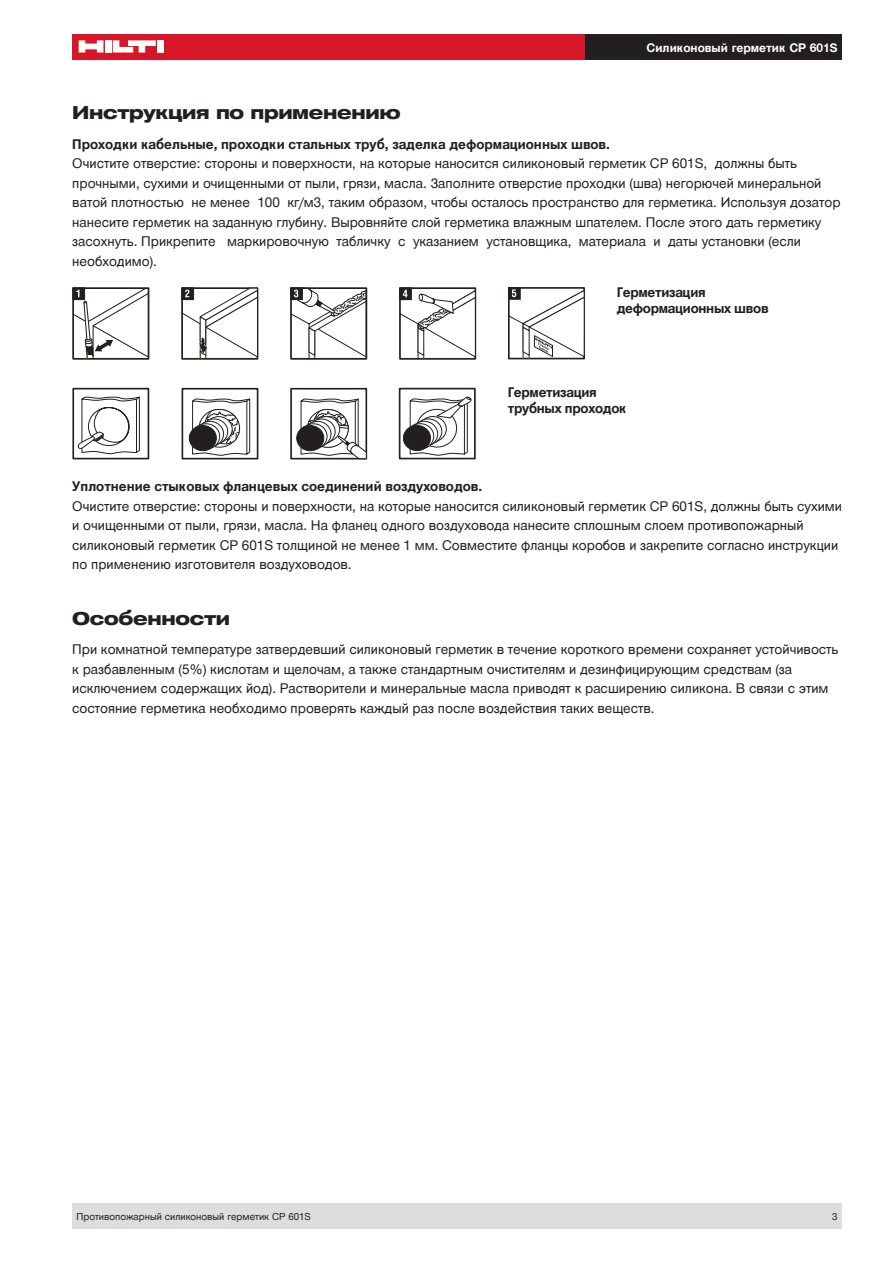
<style>
.page{position:relative;width:893px;height:1263px;background:#fff}
.page>*{position:absolute;margin:0;border:0;box-sizing:border-box;transform-origin:0 0}
._9_Punkt_Flattersatz{font:800 expanded 18px "Hilti";letter-spacing:-.02em;color:#231f20}
.t1{font:13.5px/19.5px "Hilti";color:#231f20}
._9_Punkt_Flattersatz-2{font:700 13.5px "Hilti";color:#231f20}
._9_Punkt_Flattersatz-3{font:700 13.5px "Hilti";letter-spacing:-.02em;color:#231f20}
.t2{font:700 12px "Hilti";color:#fff}
.t3{font:9.75px "Hilti";color:#231f20}
</style>
<div class="page">
<div style="left:72px;top:34px;width:513px;height:26px;background:#d71729"></div>
<div style="left:105px;top:40px;width:6px;height:13px;background:#fff"></div>
<div style="left:157px;top:40px;width:7px;height:13px;background:#fff"></div>
<svg style="left:79px;top:40px;width:24px;height:13px"></svg>
<svg style="left:113px;top:40px;width:43px;height:13px"></svg>
<div style="left:585px;top:34px;width:257px;height:26px;background:#231f20"></div>
<div style="left:72px;top:1203px;width:770px;height:26px;background:#dcdddf"></div>
<svg style="left:72px;top:287px;width:78px;height:73px"></svg>
<svg style="left:181px;top:287px;width:78px;height:73px"></svg>
<svg style="left:290px;top:287px;width:78px;height:73px"></svg>
<svg style="left:399px;top:287px;width:78px;height:72px"></svg>
<svg style="left:508px;top:287px;width:77px;height:72px"></svg>
<div style="left:72px;top:388px;width:77px;height:71px;border:2px solid #231f20"></div>
<svg style="left:78px;top:396px;width:62px;height:58px"></svg>
<div style="left:182px;top:388px;width:76px;height:71px;border:2px solid #231f20"></div>
<svg style="left:191px;top:398px;width:60px;height:58px"></svg>
<div style="left:189px;top:426px;width:27px;height:25px;background:#231f20;border-radius:50%"></div>
<div style="left:189px;top:425px;width:28px;height:26px;border:1px solid #231f20;border-radius:50%"></div>
<div style="left:290px;top:388px;width:77px;height:71px;border:2px solid #231f20"></div>
<svg style="left:300px;top:398px;width:68px;height:61px"></svg>
<div style="left:297px;top:426px;width:27px;height:25px;background:#231f20;border-radius:50%"></div>
<div style="left:296px;top:425px;width:28px;height:26px;border:1px solid #231f20;border-radius:50%"></div>
<div style="left:399px;top:388px;width:77px;height:71px;border:2px solid #231f20"></div>
<div style="left:403px;top:425px;width:27px;height:26px;background:#231f20;border-radius:50%"></div>
<div style="left:403px;top:425px;width:28px;height:26px;border:1px solid #231f20;border-radius:50%"></div>
<svg style="left:408px;top:396px;width:64px;height:60px"></svg>
<p class="_9_Punkt_Flattersatz" style="left:72px;top:103px;width:330px">Инструкция по применению</p>
<p class="t2" style="left:647px;top:41px;width:193px">Cиликоновый герметик CP 601S</p>
<p class="_9_Punkt_Flattersatz-2" style="left:72px;top:136px;width:539px">Проходки кабельные, проходки стальных труб, заделка деформационных швов.</p>
<p class="t1" style="left:72px;top:154px;width:770px">Очистите отверстие: стороны и поверхности, на которые наносится силиконовый герметик СР 601S, должны быть прочными, сухими и очищенными от пыли, грязи, масла. Заполните отверстие проходки (шва) негорючей минеральной ватой плотностью не менее 100 кг/м3, таким образом, чтобы осталось пространство для герметика. Используя дозатор нанесите герметик на заданную глубину. Выровняйте слой герметика влажным шпателем. После этого дать герметику засохнуть. Прикрепите маркировочную табличку с указанием установщика, материала и даты установки (если необходимо).</p>
<p class="_9_Punkt_Flattersatz-3" style="left:617px;top:284px;width:90px">Герметизация</p>
<p class="_9_Punkt_Flattersatz-3" style="left:617px;top:300px;width:153px">деформационных швов</p>
<p class="_9_Punkt_Flattersatz-3" style="left:508px;top:384px;width:90px">Герметизация</p>
<p class="_9_Punkt_Flattersatz-3" style="left:508px;top:401px;width:120px">трубных проходок</p>
<p class="_9_Punkt_Flattersatz-2" style="left:72px;top:479px;width:411px">Уплотнение стыковых фланцевых соединений воздуховодов.</p>
<p class="t1" style="left:72px;top:496px;width:771px">Очистите отверстие: стороны и поверхности, на которые наносится силиконовый герметик СР 601S, должны быть сухими и очищенными от пыли, грязи, масла. На фланец одного воздуховода нанесите сплошным слоем противопожарный силиконовый герметик СР 601S толщиной не менее 1 мм. Совместите фланцы коробов и закрепите согласно инструкции по применению изготовителя воздуховодов.</p>
<p class="_9_Punkt_Flattersatz" style="left:72px;top:608px;width:159px">Особенности</p>
<p class="t1" style="left:72px;top:640px;width:768px">При комнатной температуре затвердевший силиконовый герметик в течение короткого времени сохраняет устойчивость к разбавленным (5%) кислотам и щелочам, а также стандартным очистителям и дезинфицирующим средствам (за исключением содержащих йод). Растворители и минеральные масла приводят к расширению силикона. В связи с этим состояние герметика необходимо проверять каждый раз после воздействия таких веществ.</p>
<p class="t3" style="left:77px;top:1211px;width:236px">Противопожарный силиконовый герметик CP 601S</p>
<p class="t3" style="left:832px;top:1211px;width:7px">3</p>
</div>
